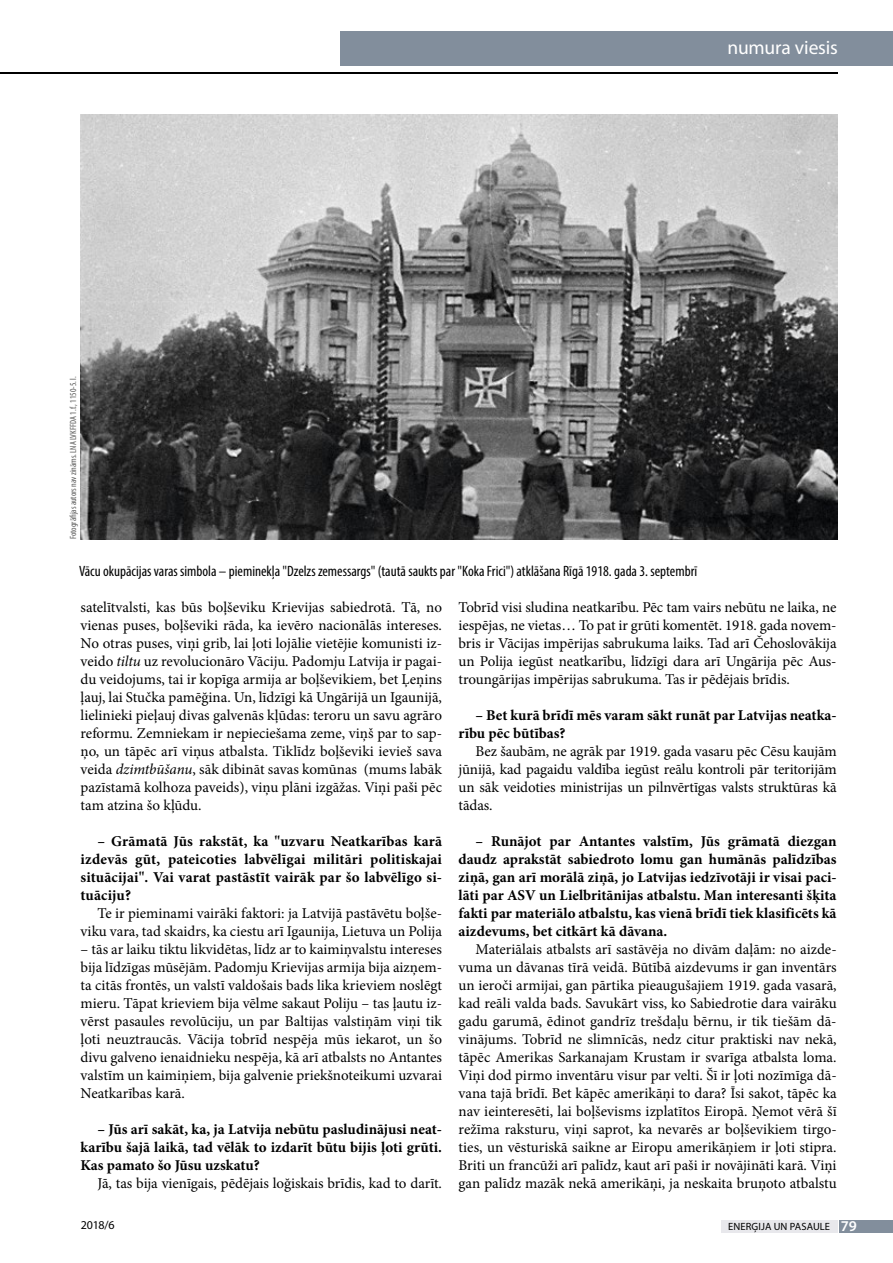
<style>
.page{position:relative;width:893px;height:1263px;background:#fff}
.page>*{position:absolute;margin:0;border:0;box-sizing:border-box;transform-origin:0 0}
.t1{font:19.5px "Myriad Pro";letter-spacing:-.01em;color:#fff}
.t2{font:15px/18px "Minion Pro";letter-spacing:-.005em;color:#000;text-align:justify}
.t3{font:700 15px/18px "Minion Pro";color:#000;text-align:justify}
.t4{font:condensed 15px "Myriad Pro";color:#000}
.t5{font:12px "Myriad Pro";color:#000}
.t6{font:10.5px "Myriad Pro";letter-spacing:.01em;color:#000}
.t7{font:condensed 9px "Myriad Pro";color:#5a5a59}
.s1{font-style:italic}
.s2{font-weight:600;font-size:15px;color:#fff}
</style>
<div class="page">
<img style="left:81px;top:114px;width:756px;height:425px">
<div style="left:839px;top:1220px;width:54px;height:13px;background:#828e9c"></div>
<div style="left:721px;top:1220px;width:117px;height:13px;background:#e8e8ec"></div>
<div style="left:340px;top:31px;width:553px;height:34px;background:#828e9c"></div>
<hr style="left:0;top:72px;width:838px;height:2px;background:#000">
<h1 class="t1" style="left:727px;top:35px;width:112px">numura viesis</h1>
<p class="t7" style="left:68px;top:539px;width:164px;rotate:-90deg">Fotogrāfijas autors nav zināms. LNA LVKFFDA 1.f., 1150-5. l.</p>
<p class="t4" style="left:79px;top:562px;width:620px">Vācu okupācijas varas simbola – pieminekļa "Dzelzs zemessargs" (tautā saukts par "Koka Frici") atklāšana Rīgā 1918. gada 3. septembrī</p>
<p class="t2" style="left:81px;top:598px;width:363px">satelītvalsti, kas būs boļševiku Krievijas sabiedrotā. Tā, no vienas puses, boļševiki rāda, ka ievēro nacionālās intereses.<br>No otras puses, viņi grib, lai ļoti lojālie vietējie komunisti iz&shy;veido <span class="s1">tiltu</span> uz revolucionāro Vāciju. Padomju Latvija ir pagai&shy;du veidojums, tai ir kopīga armija ar boļševikiem, bet Ļeņins ļauj, lai Stučka pamēğina. Un, līdzīgi kā Ungārijā un Igaunijā, lielinieki pieļauj divas galvenās kļūdas: teroru un savu agrāro reformu. Zemniekam ir nepieciešama zeme, viņš par to sap&shy;ņo, un tāpēc arī viņus atbalsta. Tiklīdz boļševiki ievieš sava veida <span class="s1">dzimtbūšanu</span>, sāk dibināt savas komūnas (mums labāk pazīstamā kolhoza paveids), viņu plāni izgāžas. Viņi paši pēc tam atzina šo kļūdu.</p>
<p class="t3" style="left:81px;top:832px;width:363px;text-indent:17px">– Grāmatā Jūs rakstāt, ka "uzvaru Neatkarības karā izdevās gūt, pateicoties labvēlīgai militāri politiskajai situācijai". Vai varat pastāstīt vairāk par šo labvēlīgo si&shy;tuāciju?</p>
<p class="t2" style="left:81px;top:904px;width:363px;text-align:right">Te ir pieminami vairāki faktori: ja Latvijā pastāvētu boļše&shy;viku vara, tad skaidrs, ka ciestu arī Igaunija, Lietuva un Polija</p>
<p class="t2" style="left:81px;top:940px;width:363px">– tās ar laiku tiktu likvidētas, līdz ar to kaimiņvalstu intereses bija līdzīgas mūsējām. Padomju Krievijas armija bija aizņem&shy;ta citās frontēs, un valstī valdošais bads lika krieviem noslēgt mieru. Tāpat krieviem bija vēlme sakaut Poliju – tas ļautu iz&shy;vērst pasaules revolūciju, un par Baltijas valstiņām viņi tik ļoti neuztraucās. Vācija tobrīd nespēja mūs iekarot, un šo divu galveno ienaidnieku nespēja, kā arī atbalsts no Antantes valstīm un kaimiņiem, bija galvenie priekšnoteikumi uzvarai Neatkarības karā.</p>
<p class="t3" style="left:81px;top:1120px;width:363px;text-indent:17px">– Jūs arī sakāt, ka, ja Latvija nebūtu pasludinājusi neat&shy;karību šajā laikā, tad vēlāk to izdarīt būtu bijis ļoti grūti.<br>Kas pamato šo Jūsu uzskatu?</p>
<p class="t2" style="left:98px;top:1174px;width:346px">Jā, tas bija vienīgais, pēdējais loğiskais brīdis, kad to darīt.</p>
<p class="t5" style="left:81px;top:1218px;width:35px">2018/6</p>
<p class="t2" style="left:459px;top:598px;width:379px">Tobrīd visi sludina neatkarību. Pēc tam vairs nebūtu ne laika, ne iespējas, ne vietas… To pat ir grūti komentēt. 1918. gada novem&shy;bris ir Vācijas impērijas sabrukuma laiks. Tad arī Čehoslovākija un Polija iegūst neatkarību, līdzīgi dara arī Ungārija pēc Aus&shy;troungārijas impērijas sabrukuma. Tas ir pēdējais brīdis.</p>
<p class="t3" style="left:459px;top:706px;width:380px;text-indent:17px">– Bet kurā brīdī mēs varam sākt runāt par Latvijas neatka&shy;rību pēc būtības?</p>
<p class="t2" style="left:459px;top:742px;width:380px;text-indent:17px">Bez šaubām, ne agrāk par 1919. gada vasaru pēc Cēsu kaujām jūnijā, kad pagaidu valdība iegūst reālu kontroli pār teritorijām un sāk veidoties ministrijas un pilnvērtīgas valsts struktūras kā tādas.</p>
<p class="t3" style="left:459px;top:832px;width:379px;text-indent:17px">– Runājot par Antantes valstīm, Jūs grāmatā diezgan daudz aprakstāt sabiedroto lomu gan humānās palīdzības ziņā, gan arī morālā ziņā, jo Latvijas iedzīvotāji ir visai paci&shy;lāti par ASV un Lielbritānijas atbalstu. Man interesanti šķita fakti par materiālo atbalstu, kas vienā brīdī tiek klasificēts kā aizdevums, bet citkārt kā dāvana.</p>
<p class="t2" style="left:459px;top:940px;width:380px;text-indent:17px">Materiālais atbalsts arī sastāvēja no divām daļām: no aizde&shy;vuma un dāvanas tīrā veidā. Būtībā aizdevums ir gan inventārs un ieroči armijai, gan pārtika pieaugušajiem 1919. gada vasarā, kad reāli valda bads. Savukārt viss, ko Sabiedrotie dara vairāku gadu garumā, ēdinot gandrīz trešdaļu bērnu, ir tik tiešām dā&shy;vinājums. Tobrīd ne slimnīcās, nedz citur praktiski nav nekā, tāpēc Amerikas Sarkanajam Krustam ir svarīga atbalsta loma.<br>Viņi dod pirmo inventāru visur par velti. Šī ir ļoti nozīmīga dā&shy;vana tajā brīdī. Bet kāpēc amerikāņi to dara? Īsi sakot, tāpēc ka nav ieinteresēti, lai boļševisms izplatītos Eiropā. Ņemot vērā šī režīma raksturu, viņi saprot, ka nevarēs ar boļševikiem tirgo&shy;ties, un vēsturiskā saikne ar Eiropu amerikāņiem ir ļoti stipra.<br>Briti un francūži arī palīdz, kaut arī paši ir novājināti karā. Viņi gan palīdz mazāk nekā amerikāņi, ja neskaita bruņoto atbalstu</p>
<p class="t6" style="left:728px;top:1220px;width:130px">ENERĢIJA UN PASAULE <span class="s2">79</span></p>
</div>
